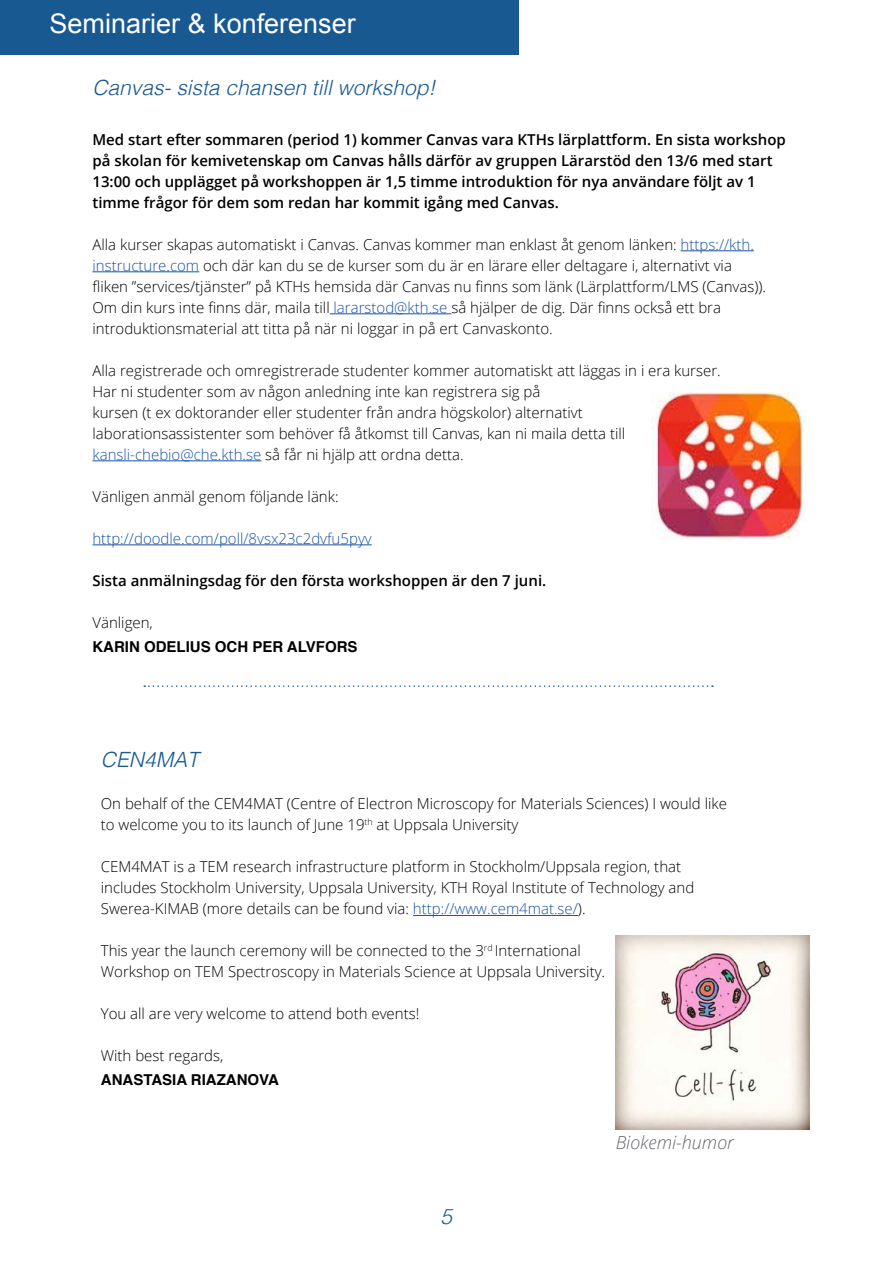
<style>
.page{position:relative;width:893px;height:1263px;background:#fff}
.page>*{position:absolute;margin:0;border:0;box-sizing:border-box;transform-origin:0 0}
.t1{font:27px "Arial";color:#fff}
.t2{font:italic 300 21px "Helvetica";color:#195992}
.t3{font:italic 300 18px "Open Sans";color:#65656c}
.t4{font:300 15px/21px "Open Sans";color:#000}
.t5{font:600 15px/21px "Open Sans";color:#000}
.t6{font:700 15px "Helvetica";color:#000}
.t7{font:300 15px "Open Sans";color:#1954a6}
.s1{color:#1954a6}
</style>
<div class="page">
<div style="left:0;top:0;width:518px;height:54px;background:#195992"></div>
<hr style="left:413px;top:915px;width:165px;height:1px;background:#1954a6">
<hr style="left:681px;top:250px;width:73px;height:1px;background:#1954a6">
<hr style="left:92px;top:271px;width:107px;height:1px;background:#1954a6">
<hr style="left:330px;top:313px;width:121px;height:1px;background:#1954a6">
<hr style="left:92px;top:460px;width:169px;height:1px;background:#1954a6">
<hr style="left:92px;top:544px;width:280px;height:1px;background:#1954a6">
<img style="left:651px;top:393px;width:154px;height:148px">
<svg style="left:144px;top:685px;width:569px;height:2px"></svg>
<img style="left:616px;top:935px;width:194px;height:194px">
<h1 class="t1" style="left:50px;top:6px;width:308px">Seminarier &amp; konferenser</h1>
<h2 class="t2" style="left:92px;top:70px;width:345px">Canvas- sista chansen till workshop!</h2>
<p class="t5" style="left:92px;top:128px;width:695px">Med start efter sommaren (period 1) kommer Canvas vara KTHs lärplattform. En sista workshop på skolan för kemivetenskap om Canvas hålls därför av gruppen Lärarstöd den 13/6 med start 13:00 och upplägget på workshoppen är 1,5 timme introduktion för nya användare följt av 1 timme frågor för dem som redan har kommit igång med Canvas.</p>
<p class="t4" style="left:92px;top:233px;width:675px">Alla kurser skapas automatiskt i Canvas. Canvas kommer man enklast åt genom länken: <span class="s1">https://kth. instructure.com</span> och där kan du se de kurser som du är en lärare eller deltagare i, alternativt via fliken ”services/tjänster” på KTHs hemsida där Canvas nu finns som länk (Lärplattform/LMS (Canvas)).<br>Om din kurs inte finns där, maila till <span class="s1">lararstod@kth.se</span> så hjälper de dig. Där finns också ett bra introduktionsmaterial att titta på när ni loggar in på ert Canvaskonto.</p>
<p class="t4" style="left:92px;top:359px;width:630px">Alla registrerade och omregistrerade studenter kommer automatiskt att läggas in i era kurser.<br>Har ni studenter som av någon anledning inte kan registrera sig på<br>kursen (t ex doktorander eller studenter från andra högskolor) alternativt laborationsassistenter som behöver få åtkomst till Canvas, kan ni maila detta till <span class="s1">kansli-chebio@che.kth.se</span> så får ni hjälp att ordna detta.</p>
<p class="t4" style="left:92px;top:485px;width:248px">Vänligen anmäl genom följande länk:</p>
<p class="t7" style="left:92px;top:528px;width:281px">http://doodle.com/poll/8vsx23c2dvfu5pyv</p>
<p class="t5" style="left:92px;top:569px;width:455px">Sista anmälningsdag för den första workshoppen är den 7 juni.</p>
<p class="t4" style="left:92px;top:611px;width:62px">Vänligen,</p>
<p class="t6" style="left:92px;top:634px;width:267px">KARIN ODELIUS OCH PER ALVFORS</p>
<h2 class="t2" style="left:101px;top:742px;width:100px">CEN4MAT</h2>
<p class="t4" style="left:101px;top:793px;width:628px">On behalf of the CEM4MAT (Centre of Electron Microscopy for Materials Sciences) I would like to welcome you to its launch of June 19<sup>th</sup> at Uppsala University</p>
<p class="t4" style="left:101px;top:856px;width:595px">CEM4MAT is a TEM research infrastructure platform in Stockholm/Uppsala region, that includes Stockholm University, Uppsala University, KTH Royal Institute of Technology and<br>Swerea-KIMAB (more details can be found via: <span class="s1">http://www.cem4mat.se/</span>).</p>
<p class="t4" style="left:101px;top:940px;width:506px">This year the launch ceremony will be connected to the 3<sup>rd</sup> International<br>Workshop on TEM Spectroscopy in Materials Science at Uppsala University.</p>
<p class="t4" style="left:101px;top:1003px;width:320px">You all are very welcome to attend both events!</p>
<p class="t4" style="left:101px;top:1045px;width:124px">With best regards,</p>
<p class="t6" style="left:101px;top:1068px;width:180px">ANASTASIA RIAZANOVA</p>
<h2 class="t2" style="left:441px;top:1199px;width:13px">5</h2>
<p class="t3" style="left:616px;top:1129px;width:120px">Biokemi-humor</p>
</div>
